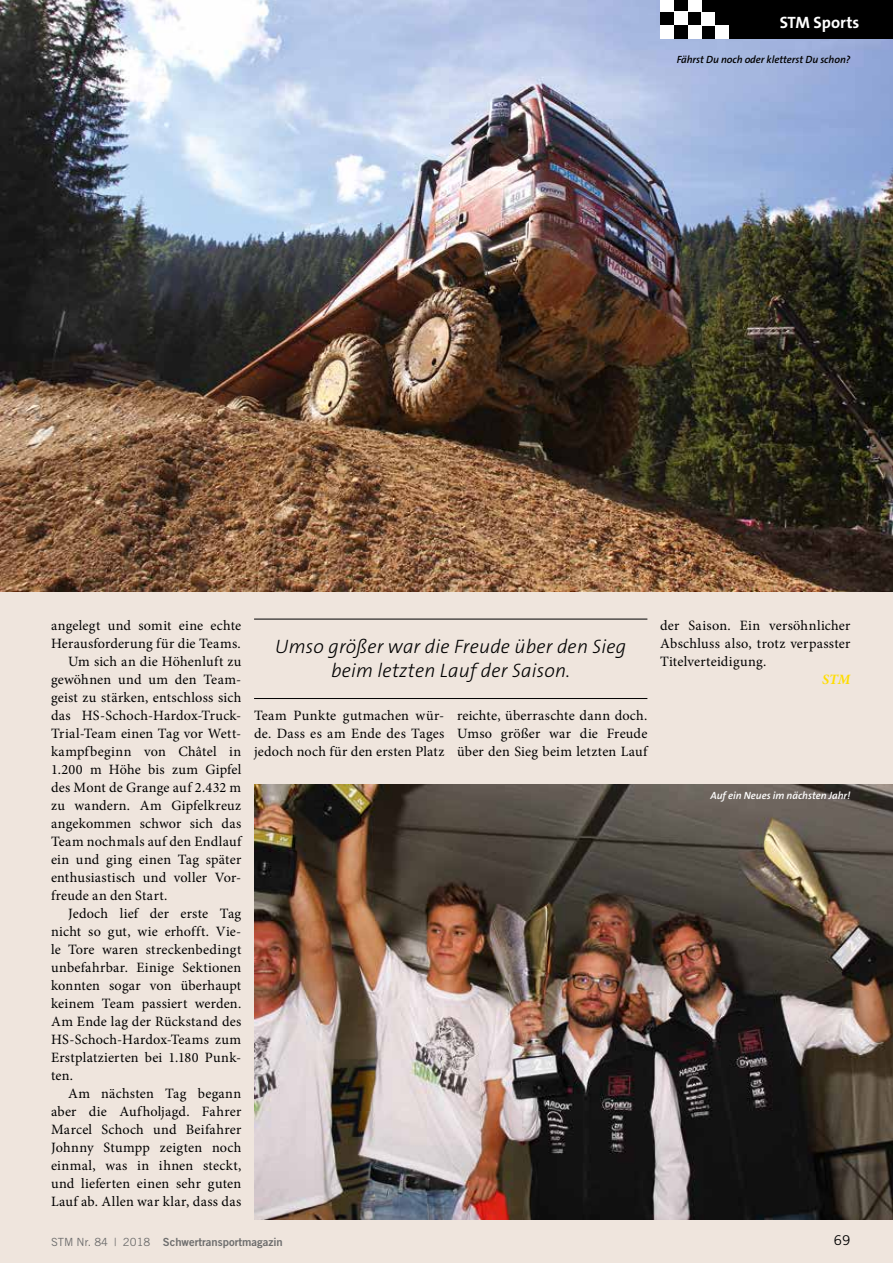
<style>
.page{position:relative;width:893px;height:1263px;background:#efe5dd}
.page>*{position:absolute;margin:0;border:0;box-sizing:border-box;transform-origin:0 0}
.t1{font:italic 300 19.5px/23.4px "The Sans B3";letter-spacing:.01em;color:#000;text-align:center}
.t2{font:700 16.5px "The Sans B7";color:#fff}
.t3{font:14.25px/18px "Minion Pro";letter-spacing:.015em;color:#000;text-align:justify}
.t4{font:italic 700 14.25px "Minion Pro";color:#fd0}
.t5{font:13.5px "Trade Gothic";color:#000}
.t6{font:11.25px "Trade Gothic Bold Two";color:#6e6e6e}
.t7{font:italic 600 10.5px "The Sans B6";letter-spacing:-.005em;color:#000}
.t8{font:italic 600 10.5px "The Sans B6";letter-spacing:-.005em;color:#fff}
.s1{font-family:"Trade Gothic"}
</style>
<div class="page">
<img style="left:0;top:0;width:893px;height:591px">
<div style="left:660px;top:0;width:233px;height:39px;background:#000"></div>
<div style="left:660px;top:25px;width:14px;height:14px;background:#fff"></div>
<div style="left:674px;top:12px;width:14px;height:13px;background:#fff"></div>
<div style="left:660px;top:0;width:14px;height:12px;background:#fff"></div>
<div style="left:688px;top:0;width:13px;height:12px;background:#fff"></div>
<div style="left:688px;top:25px;width:14px;height:14px;background:#fff"></div>
<div style="left:715px;top:25px;width:14px;height:14px;background:#fff"></div>
<div style="left:701px;top:12px;width:14px;height:14px;background:#fff"></div>
<img style="left:254px;top:785px;width:639px;height:434px">
<hr style="left:254px;top:619px;width:393px;height:1px;background:#000">
<hr style="left:254px;top:698px;width:393px;height:1px;background:#000">
<p class="t2" style="left:780px;top:14px;width:81px">STM Sports</p>
<p class="t7" style="left:677px;top:54px;width:175px">Fährst Du noch oder kletterst Du schon?</p>
<p class="t3" style="left:51px;top:617px;width:192px">angelegt und somit eine echte</p>
<p class="t3" style="left:51px;top:635px;width:191px">Herausforderung für die Teams.</p>
<p class="t3" style="left:68px;top:653px;width:175px">Um sich an die Höhenluft zu</p>
<p class="t3" style="left:51px;top:671px;width:192px">gewöhnen und um den Team-</p>
<p class="t3" style="left:51px;top:689px;width:192px">geist zu stärken, entschloss sich</p>
<p class="t3" style="left:51px;top:707px;width:192px">das HS-Schoch-Hardox-Truck-</p>
<p class="t3" style="left:51px;top:725px;width:192px">Trial-Team einen Tag vor Wett-</p>
<p class="t3" style="left:51px;top:743px;width:192px">kampfbeginn von Châtel in</p>
<p class="t3" style="left:51px;top:761px;width:192px">1.200 m Höhe bis zum Gipfel</p>
<p class="t3" style="left:51px;top:778px;width:192px">des Mont de Grange auf 2.432 m</p>
<p class="t3" style="left:51px;top:796px;width:192px">zu wandern. Am Gipfelkreuz</p>
<p class="t3" style="left:51px;top:814px;width:192px">angekommen schwor sich das</p>
<p class="t3" style="left:51px;top:832px;width:192px">Team nochmals auf den Endlauf</p>
<p class="t3" style="left:51px;top:850px;width:192px">ein und ging einen Tag später</p>
<p class="t3" style="left:51px;top:868px;width:192px">enthusiastisch und voller Vor-</p>
<p class="t3" style="left:51px;top:886px;width:118px">freude an den Start.</p>
<p class="t3" style="left:68px;top:904px;width:175px">Jedoch lief der erste Tag</p>
<p class="t3" style="left:51px;top:922px;width:192px">nicht so gut, wie erhofft. Vie-</p>
<p class="t3" style="left:51px;top:940px;width:192px">le Tore waren streckenbedingt</p>
<p class="t3" style="left:51px;top:958px;width:192px">unbefahrbar. Einige Sektionen</p>
<p class="t3" style="left:51px;top:976px;width:192px">konnten sogar von überhaupt</p>
<p class="t3" style="left:51px;top:994px;width:192px">keinem Team passiert werden.</p>
<p class="t3" style="left:51px;top:1012px;width:192px">Am Ende lag der Rückstand des</p>
<p class="t3" style="left:51px;top:1030px;width:192px">HS-Schoch-Hardox-Teams zum</p>
<p class="t3" style="left:51px;top:1048px;width:192px">Erstplatzierten bei 1.180 Punk-</p>
<p class="t3" style="left:51px;top:1066px;width:24px">ten.</p>
<p class="t3" style="left:68px;top:1084px;width:175px">Am nächsten Tag begann</p>
<p class="t3" style="left:51px;top:1102px;width:192px">aber die Aufholjagd. Fahrer</p>
<p class="t3" style="left:51px;top:1120px;width:192px">Marcel Schoch und Beifahrer</p>
<p class="t3" style="left:51px;top:1138px;width:192px">Johnny Stumpp zeigten noch</p>
<p class="t3" style="left:51px;top:1156px;width:192px">einmal, was in ihnen steckt,</p>
<p class="t3" style="left:51px;top:1174px;width:192px">und lieferten einen sehr guten</p>
<p class="t3" style="left:51px;top:1192px;width:192px">Lauf ab. Allen war klar, dass das</p>
<h1 class="t1" style="left:275px;top:636px;width:352px">Umso größer war die Freude über den Sieg beim letzten Lauf der Saison.</h1>
<p class="t3" style="left:254px;top:706px;width:192px">Team Punkte gutmachen wür&shy;de. Dass es am Ende des Tages jedoch noch für den ersten Platz</p>
<p class="t3" style="left:457px;top:706px;width:192px">reichte, überraschte dann doch.<br>Umso größer war die Freude über den Sieg beim letzten Lauf</p>
<p class="t3" style="left:660px;top:616px;width:192px">der Saison. Ein versöhnlicher Abschluss also, trotz verpasster Titelverteidigung.</p>
<p class="t4" style="left:822px;top:671px;width:30px">STM</p>
<p class="t8" style="left:710px;top:790px;width:141px">Auf ein Neues im nächsten Jahr!</p>
<p class="t6" style="left:51px;top:1235px;width:233px"><span class="s1">STM Nr. 84 | 2018</span> Schwertransportmagazin</p>
<p class="t5" style="left:834px;top:1232px;width:18px">69</p>
</div>
